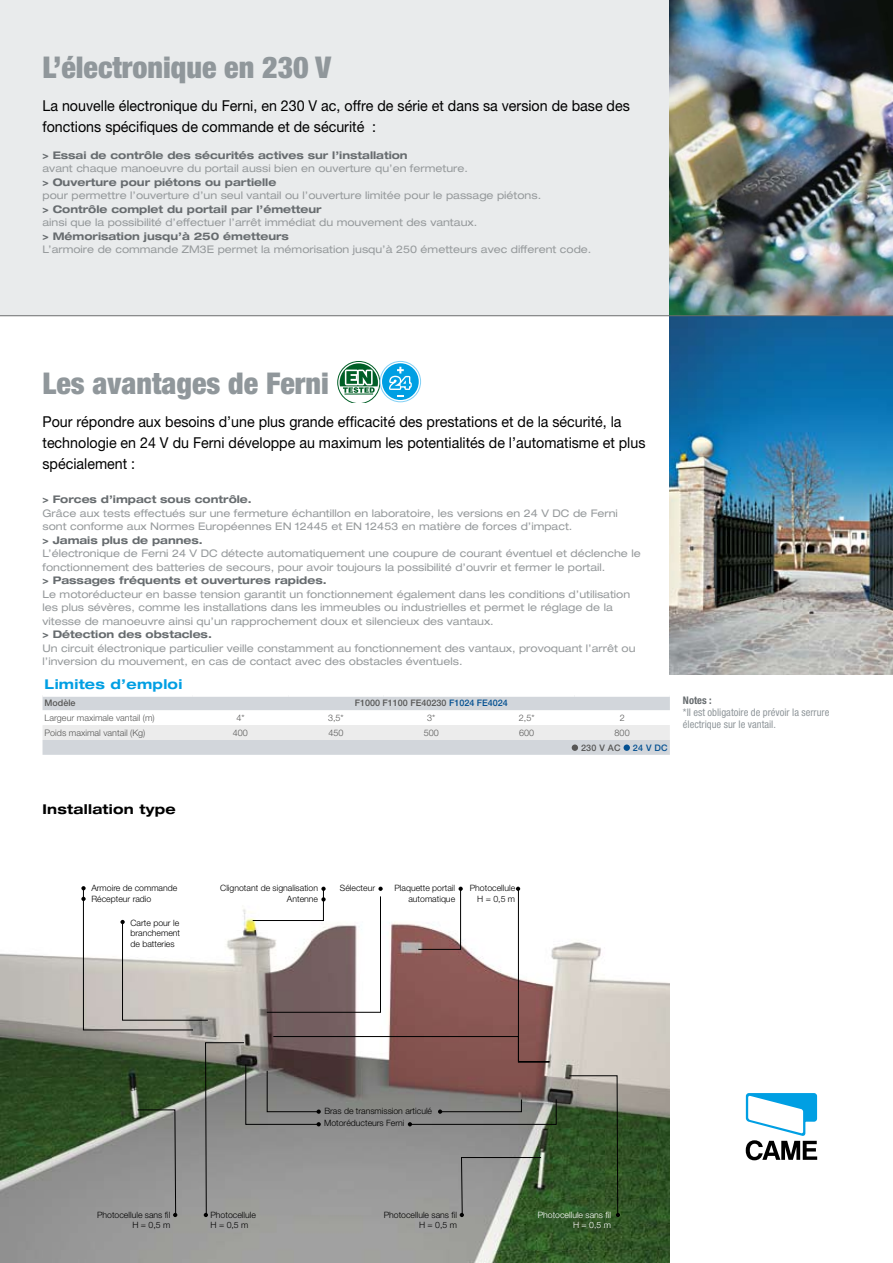
<style>
.page{position:relative;width:893px;height:1263px;background:#fff}
.page>*{position:absolute;margin:0;border:0;box-sizing:border-box;transform-origin:0 0}
.t1{font:900 condensed 30px "Helvetica Neue LT Pro";color:#90979b}
.t2{font:15px/21px "Helvetica Neue LT Pro";color:#000;scale:.95 1}
.t3{font:700 expanded 13.5px "Helvetica Neue LT Pro";letter-spacing:.02em;color:#000}
.t4{font:700 expanded 13.5px "Helvetica Neue LT Pro";letter-spacing:.02em;color:#009fe3}
.t5{font:expanded 10.5px/13.5px "Helvetica Neue";color:#969a9c}
.t6{font:700 expanded 10.5px "Helvetica Neue";color:#676c6f}
.t7{font:condensed 10.5px/12px "Helvetica Neue LT Pro";color:#90979b}
.t8{font:700 condensed 10.5px "Helvetica Neue LT Pro";color:#676c6f}
.t9{font:300 9px "Helvetica Neue";color:#575756}
.t10{font:500 9px "Helvetica Neue";color:#575756}
.t11{font:500 9px "Helvetica Neue";color:#035091}
.t12{font:300 8.7px/10.5px "Helvetica Neue";color:#000;text-align:right}
.t13{font:300 8.7px/10.5px "Helvetica Neue";color:#fff;text-align:right}
.s1{color:#035091}
</style>
<div class="page">
<img style="left:0;top:886px;width:670px;height:377px">
<div style="left:0;top:0;width:670px;height:316px;background:#e9ebec"></div>
<img style="left:670px;top:316px;width:223px;height:358px">
<svg style="left:81px;top:886px;width:127px;height:144px"></svg>
<svg style="left:43px;top:697px;width:627px;height:58px"></svg>
<div style="left:572px;top:744px;width:6px;height:7px;background:#575756;border-radius:50%"></div>
<div style="left:624px;top:744px;width:6px;height:7px;background:#035091;border-radius:50%"></div>
<img style="left:670px;top:0;width:223px;height:315px">
<svg style="left:338px;top:361px;width:41px;height:42px"></svg>
<hr style="left:344px;top:393px;width:29px;height:2px;background:#005f27">
<svg style="left:380px;top:361px;width:41px;height:41px"></svg>
<div style="left:380px;top:361px;width:41px;height:41px;border:1px solid #82d0f5;border-radius:50%"></div>
<svg style="left:382px;top:363px;width:37px;height:37px"></svg>
<svg style="left:386px;top:367px;width:27px;height:29px"></svg>
<svg style="left:746px;top:1093px;width:71px;height:67px"></svg>
<svg style="left:252px;top:887px;width:131px;height:126px"></svg>
<svg style="left:273px;top:888px;width:277px;height:174px"></svg>
<svg style="left:516px;top:887px;width:4px;height:4px"></svg>
<svg style="left:460px;top:1157px;width:82px;height:60px;background:#8a9387"></svg>
<svg style="left:137px;top:1109px;width:40px;height:108px;background:#8d8e8c"></svg>
<svg style="left:569px;top:1075px;width:51px;height:142px;background:#49623e"></svg>
<hr style="left:0;top:315px;width:893px;height:1px;background:#6c6e6f">
<svg style="left:204px;top:1042px;width:117px;height:175px;background:#838280"></svg>
<svg style="left:408px;top:1099px;width:149px;height:27px;background:#7d7e7c"></svg>
<h1 class="t1" style="left:43px;top:49px;width:290px">L’électronique en 230 V</h1>
<h2 class="t2" style="left:43px;top:95px;width:620px">La nouvelle électronique du Ferni, en 230 V ac, offre de série et dans sa version de base des fonctions spécifiques de commande et de sécurité :</h2>
<p class="t6" style="left:43px;top:148px;width:367px">&gt; Essai de contrôle des sécurités actives sur l’installation</p>
<p class="t5" style="left:43px;top:162px;width:427px">avant chaque manoeuvre du portail aussi bien en ouverture qu’en fermeture.</p>
<p class="t6" style="left:43px;top:175px;width:235px">&gt; Ouverture pour piétons ou partielle</p>
<p class="t5" style="left:43px;top:189px;width:500px">pour permettre l’ouverture d’un seul vantail ou l’ouverture limitée pour le passage piétons.</p>
<p class="t6" style="left:43px;top:202px;width:281px">&gt; Contrôle complet du portail par l’émetteur</p>
<p class="t5" style="left:43px;top:216px;width:436px">ainsi que la possibilité d’effectuer l’arrêt immédiat du mouvement des vantaux.</p>
<p class="t6" style="left:43px;top:229px;width:248px">&gt; Mémorisation jusqu’à 250 émetteurs</p>
<p class="t5" style="left:43px;top:243px;width:550px">L’armoire de commande ZM3E permet la mémorisation jusqu’à 250 émetteurs avec different code.</p>
<h1 class="t1" style="left:43px;top:365px;width:288px">Les avantages de Ferni</h1>
<h2 class="t2" style="left:43px;top:411px;width:636px">Pour répondre aux besoins d’une plus grande efficacité des prestations et de la sécurité, la technologie en 24 V du Ferni développe au maximum les potentialités de l’automatisme et plus spécialement :</h2>
<p class="t6" style="left:43px;top:493px;width:211px">&gt; Forces d’impact sous contrôle.</p>
<p class="t5" style="left:43px;top:506px;width:577px">Grâce aux tests effectués sur une fermeture échantillon en laboratoire, les versions en 24 V DC de Ferni sont conforme aux Normes Européennes EN 12445 et EN 12453 en matière de forces d’impact.</p>
<p class="t6" style="left:43px;top:534px;width:162px">&gt; Jamais plus de pannes.</p>
<p class="t5" style="left:43px;top:547px;width:600px">L’électronique de Ferni 24 V DC détecte automatiquement une coupure de courant éventuel et déclenche le fonctionnement des batteries de secours, pour avoir toujours la possibilité d’ouvrir et fermer le portail.</p>
<p class="t6" style="left:43px;top:574px;width:286px">&gt; Passages fréquents et ouvertures rapides.</p>
<p class="t5" style="left:43px;top:587px;width:589px">Le motoréducteur en basse tension garantit un fonctionnement également dans les conditions d’utilisation les plus sévères, comme les installations dans les immeubles ou industrielles et permet le réglage de la vitesse de manoeuvre ainsi qu’un rapprochement doux et silencieux des vantaux.</p>
<p class="t6" style="left:43px;top:628px;width:171px">&gt; Détection des obstacles.</p>
<p class="t5" style="left:43px;top:641px;width:594px">Un circuit électronique particulier veille constamment au fonctionnement des vantaux, provoquant l’arrêt ou l’inversion du mouvement, en cas de contact avec des obstacles éventuels.</p>
<p class="t4" style="left:45px;top:675px;width:139px">Limites d’emploi</p>
<p class="t10" style="left:45px;top:698px;width:33px">Modèle</p>
<p class="t10" style="left:355px;top:698px;width:155px">F1000 F1100 FE40230 <span class="s1">F1024 FE4024</span></p>
<p class="t9" style="left:45px;top:712px;width:112px">Largeur maximale vantail (m)</p>
<p class="t9" style="left:236px;top:712px;width:10px">4*</p>
<p class="t9" style="left:328px;top:712px;width:17px">3,5*</p>
<p class="t9" style="left:427px;top:712px;width:10px">3*</p>
<p class="t9" style="left:519px;top:712px;width:17px">2,5*</p>
<p class="t9" style="left:620px;top:712px;width:7px">2</p>
<p class="t9" style="left:45px;top:727px;width:102px">Poids maximal vantail (Kg)</p>
<p class="t9" style="left:233px;top:727px;width:17px">400</p>
<p class="t9" style="left:328px;top:727px;width:17px">450</p>
<p class="t9" style="left:424px;top:727px;width:17px">500</p>
<p class="t9" style="left:519px;top:727px;width:17px">600</p>
<p class="t9" style="left:615px;top:727px;width:17px">800</p>
<p class="t10" style="left:581px;top:742px;width:41px">230 V AC</p>
<p class="t11" style="left:633px;top:742px;width:36px">24 V DC</p>
<p class="t8" style="left:683px;top:694px;width:30px">Notes :</p>
<p class="t7" style="left:683px;top:706px;width:148px">*Il est obligatoire de prévoir la serrure électrique sur le vantail.</p>
<p class="t3" style="left:43px;top:801px;width:135px">Installation type</p>
<p class="t12" style="left:91px;top:883px;width:87px;text-align:left">Armoire de commande<br>Récepteur radio</p>
<p class="t12" style="left:130px;top:917px;width:51px;text-align:justify">Carte pour le branchement de batteries</p>
<p class="t12" style="left:220px;top:883px;width:99px">Clignotant de signalisation<br>Antenne</p>
<p class="t12" style="left:394px;top:883px;width:62px">Plaquette portail automatique</p>
<p class="t12" style="left:340px;top:883px;width:37px">Sélecteur</p>
<p class="t12" style="left:470px;top:883px;width:47px">Photocellule<br>H = 0,5 m</p>
<p class="t12" style="left:324px;top:1106px;width:109px">Bras de transmission articulé</p>
<p class="t12" style="left:324px;top:1118px;width:82px">Motoréducteurs Ferni</p>
<p class="t12" style="left:97px;top:1209px;width:75px">Photocellule sans fil<br>H = 0,5 m</p>
<p class="t12" style="left:210px;top:1209px;width:47px;text-align:left">Photocellule<br>H = 0,5 m</p>
<p class="t13" style="left:538px;top:1209px;width:75px">Photocellule sans fil<br>H = 0,5 m</p>
<p class="t12" style="left:384px;top:1209px;width:75px">Photocellule sans fil<br>H = 0,5 m</p>
</div>
